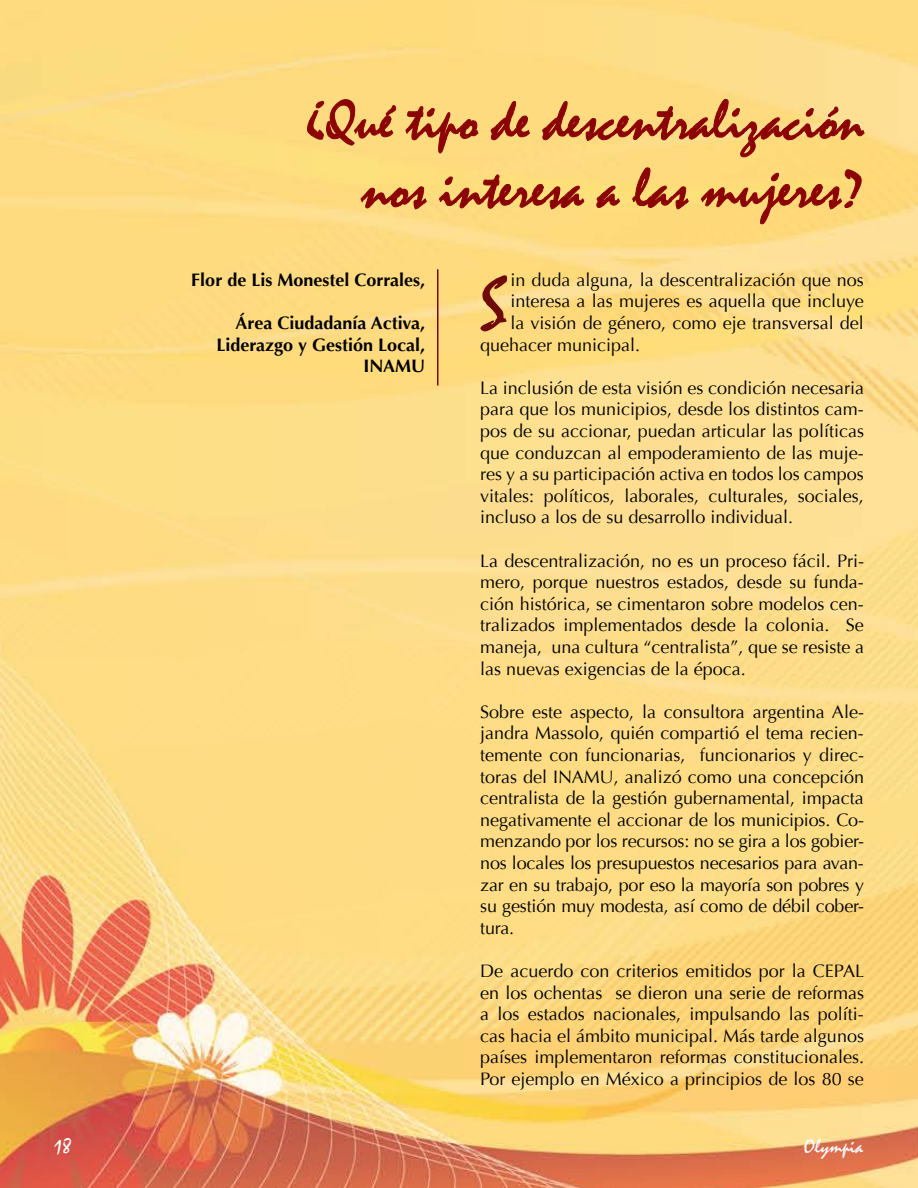
<style>
.page{position:relative;width:918px;height:1188px;background:#fff}
.page>*{position:absolute;margin:0;border:0;box-sizing:border-box;transform-origin:0 0}
.t1{font:76.05px "Mistral";color:#70090a}
.t2{font:57px/68.4px "Mistral";color:#8b0304;text-align:right}
.t3{font:21px "Mistral";color:#fff}
.t4{font:18px/21.6px "Optima";color:#000;text-align:justify}
.t5{font:700 18px/21.6px "Optima";color:#000;text-align:right}
</style>
<div class="page">
<img style="left:0;top:0;width:918px;height:1188px">
<svg style="left:307px;top:99px;width:89px;height:47px;background:#efbf6f"></svg>
<svg style="left:405px;top:106px;width:74px;height:48px;background:#f0bf6f"></svg>
<svg style="left:490px;top:101px;width:40px;height:40px;background:#eebc6d"></svg>
<svg style="left:542px;top:99px;width:323px;height:59px;background:#f3c876"></svg>
<svg style="left:360px;top:186px;width:67px;height:24px;background:#e8b367"></svg>
<svg style="left:439px;top:174px;width:146px;height:36px;background:#edbf6b"></svg>
<svg style="left:596px;top:185px;width:24px;height:23px"></svg>
<svg style="left:632px;top:167px;width:57px;height:43px;background:#eebe6a"></svg>
<svg style="left:701px;top:169px;width:161px;height:56px;background:#f3c56e"></svg>
<hr style="left:437px;top:269px;width:1px;height:116px;background:#70090a">
<h2 class="t2" style="left:304px;top:89px;width:562px">¿Qué tipo de descentralización nos interesa a las mujeres?</h2>
<p class="t5" style="left:191px;top:269px;width:235px">Flor de Lis Monestel Corrales,</p>
<p class="t5" style="left:216px;top:312px;width:210px">Área Ciudadanía Activa,<br>Liderazgo y Gestión Local,<br>INAMU</p>
<h1 class="t1" style="left:480px;top:262px;width:28px">S</h1>
<p class="t4" style="left:510px;top:269px;width:355px">in duda alguna, la descentralización que nos</p>
<p class="t4" style="left:510px;top:291px;width:355px">interesa a las mujeres es aquella que incluye</p>
<p class="t4" style="left:510px;top:312px;width:355px">la visión de género, como eje transversal del</p>
<p class="t4" style="left:480px;top:334px;width:162px">quehacer municipal.</p>
<p class="t4" style="left:480px;top:377px;width:385px">La inclusión de esta visión es condición necesaria para que los municipios, desde los distintos cam&shy;pos de su accionar, puedan articular las políticas que conduzcan al empoderamiento de las muje&shy;res y a su participación activa en todos los campos vitales: políticos, laborales, culturales, sociales, incluso a los de su desarrollo individual.</p>
<p class="t4" style="left:480px;top:550px;width:385px">La descentralización, no es un proceso fácil. Pri&shy;mero, porque nuestros estados, desde su funda&shy;ción histórica, se cimentaron sobre modelos cen&shy;tralizados implementados desde la colonia. Se maneja, una cultura “centralista”, que se resiste a las nuevas exigencias de la época.</p>
<p class="t4" style="left:480px;top:701px;width:385px">Sobre este aspecto, la consultora argentina Ale&shy;jandra Massolo, quién compartió el tema recien&shy;temente con funcionarias, funcionarios y direc&shy;toras del INAMU, analizó como una concepción centralista de la gestión gubernamental, impacta negativamente el accionar de los municipios. Co&shy;menzando por los recursos: no se gira a los gobier&shy;nos locales los presupuestos necesarios para avan&shy;zar en su trabajo, por eso la mayoría son pobres y su gestión muy modesta, así como de débil cober&shy;tura.</p>
<p class="t4" style="left:480px;top:960px;width:385px">De acuerdo con criterios emitidos por la CEPAL en los ochentas se dieron una serie de reformas a los estados nacionales, impulsando las políti&shy;cas hacia el ámbito municipal. Más tarde algunos países implementaron reformas constitucionales.<br>Por ejemplo en México a principios de los 80 se</p>
<p class="t3" style="left:54px;top:1135px;width:19px">18</p>
<p class="t3" style="left:804px;top:1135px;width:61px">Olympia</p>
</div>
